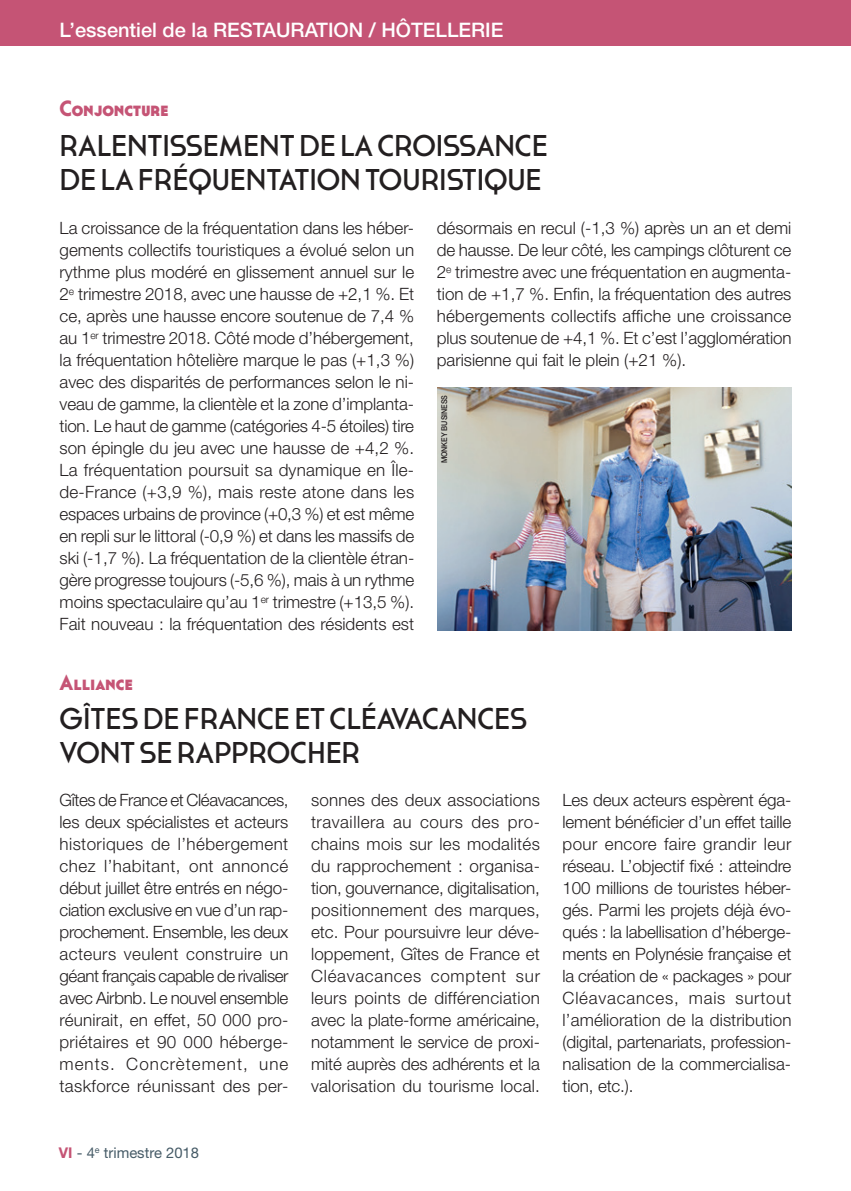
<style>
.page{position:relative;width:851px;height:1191px;background:#fff}
.page>*{position:absolute;margin:0;border:0;box-sizing:border-box;transform-origin:0 0}
.t1{font:30px/34px "Cassannet";letter-spacing:-.005em;color:#231f20}
.t2{font:700 22px "Cassannet";letter-spacing:-.005em;color:#c55475}
.t3{font:500 20px "Helvetica Neue LT Std";color:#fff}
.t4{font:300 17px/22px "Helvetica Neue LT Std";color:#231f20;text-align:justify}
.t5{font:14.8px "Helvetica Neue LT Std";color:#465b67}
.t6{font:500 8px "Helvetica Neue LT Std";letter-spacing:-.01em;color:#231f20;scale:.9 1}
.s1{font-weight:700;color:#c55475}
</style>
<div class="page">
<hr style="left:850px;top:0;width:1px;height:45px;background:#c55475">
<img style="left:437px;top:387px;width:354px;height:243px">
<div style="left:0;top:0;width:850px;height:45px;background:#c55475"></div>
<p class="t3" style="left:60px;top:18px;width:445px">L’essentiel de la RESTAURATION / HÔTELLERIE</p>
<p class="t2" style="left:60px;top:96px;width:111px">Conjoncture</p>
<h1 class="t1" style="left:60px;top:128px;width:490px">RALENTISSEMENT DE LA CROISSANCE<br>DE LA FRÉQUENTATION TOURISTIQUE</h1>
<p class="t4" style="left:60px;top:217px;width:356px">La croissance de la fréquentation dans les héber&shy;gements collectifs touristiques a évolué selon un rythme plus modéré en glissement annuel sur le 2<sup>e</sup> trimestre 2018, avec une hausse de +2,1 %. Et ce, après une hausse encore soutenue de 7,4 % au 1<sup>er</sup> trimestre 2018. Côté mode d’hébergement, la fréquentation hôtelière marque le pas (+1,3 %) avec des disparités de performances selon le ni&shy;veau de gamme, la clientèle et la zone d’implanta&shy;tion. Le haut de gamme (catégories 4-5 étoiles) tire son épingle du jeu avec une hausse de +4,2 %.<br>La fréquentation poursuit sa dynamique en Île&shy;de-France (+3,9 %), mais reste atone dans les espaces urbains de province (+0,3 %) et est même en repli sur le littoral (-0,9 %) et dans les massifs de ski (-1,7 %). La fréquentation de la clientèle étran&shy;gère progresse toujours (-5,6 %), mais à un rythme moins spectaculaire qu’au 1<sup>er</sup> trimestre (+13,5 %).<br>Fait nouveau : la fréquentation des résidents est</p>
<p class="t4" style="left:437px;top:217px;width:356px">désormais en recul (-1,3 %) après un an et demi de hausse. De leur côté, les campings clôturent ce 2<sup>e</sup> trimestre avec une fréquentation en augmenta&shy;tion de +1,7 %. Enfin, la fréquentation des autres hébergements collectifs affiche une croissance plus soutenue de +4,1 %. Et c’est l’agglomération parisienne qui fait le plein (+21 %).</p>
<p class="t6" style="left:439px;top:463px;width:77px;rotate:-90deg">MONKEY BUSINESS</p>
<p class="t2" style="left:60px;top:669px;width:75px">Alliance</p>
<h1 class="t1" style="left:60px;top:702px;width:469px">GÎTES DE FRANCE ET CLÉAVACANCES<br>VONT SE RAPPROCHER</h1>
<p class="t4" style="left:60px;top:789px;width:230px">Gîtes de France et Cléavacances, les deux spécialistes et acteurs historiques de l’hébergement chez l’habitant, ont annoncé début juillet être entrés en négo&shy;ciation exclusive en vue d’un rap&shy;prochement. Ensemble, les deux acteurs veulent construire un géant français capable de rivaliser avec Airbnb. Le nouvel ensemble réunirait, en effet, 50 000 pro&shy;priétaires et 90 000 héberge&shy;ments. Concrètement, une taskforce réunissant des per-</p>
<p class="t4" style="left:311px;top:789px;width:230px">sonnes des deux associations travaillera au cours des pro&shy;chains mois sur les modalités du rapprochement : organisa&shy;tion, gouvernance, digitalisation, positionnement des marques, etc. Pour poursuivre leur déve&shy;loppement, Gîtes de France et Cléavacances comptent sur leurs points de différenciation avec la plate-forme américaine, notamment le service de proxi&shy;mité auprès des adhérents et la valorisation du tourisme local.</p>
<p class="t4" style="left:562px;top:789px;width:230px">Les deux acteurs espèrent éga&shy;lement bénéficier d’un effet taille pour encore faire grandir leur réseau. L’objectif fixé : atteindre 100 millions de touristes héber&shy;gés. Parmi les projets déjà évo&shy;qués : la labellisation d’héberge&shy;ments en Polynésie française et la création de « packages » pour Cléavacances, mais surtout l’amélioration de la distribution (digital, partenariats, profession&shy;nalisation de la commercialisa&shy;tion, etc.).</p>
<p class="t5" style="left:59px;top:1144px;width:142px"><span class="s1">VI</span> - 4<sup>e</sup> trimestre 2018</p>
</div>
